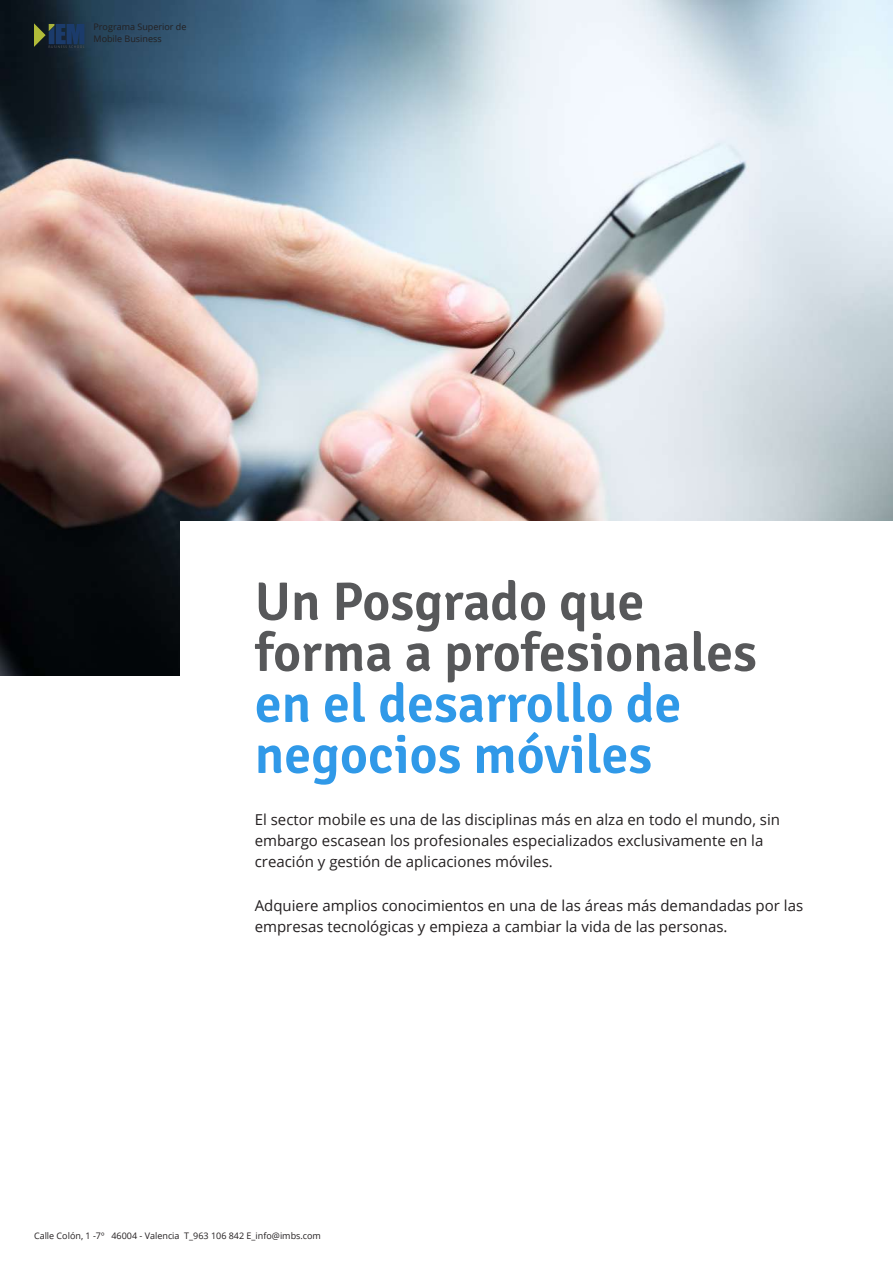
<style>
.page{position:relative;width:893px;height:1263px;background:#fff}
.page>*{position:absolute;margin:0;border:0;box-sizing:border-box;transform-origin:0 0}
.t1{font:600 54px/51px "Signika";color:#57585a}
.t2{font:600 54px/51px "Signika";color:#3099e8}
.t3{font:15px/21px "Open Sans";color:#231f20}
.t4{font:9px/12px "Open Sans";color:#231f20}
</style>
<div class="page">
<img style="left:0;top:0;width:893px;height:676px">
<div style="left:181px;top:522px;width:712px;height:220px;background:#fff"></div>
<svg style="left:34px;top:23px;width:50px;height:25px"></svg>
<p class="t4" style="left:94px;top:21px;width:94px">Programa Superior de<br>Mobile Business</p>
<h1 class="t1" style="left:255px;top:577px;width:504px">Un Posgrado que forma a profesionales</h1>
<h1 class="t2" style="left:255px;top:679px;width:428px">en el desarrollo de negocios móviles</h1>
<p class="t3" style="left:255px;top:809px;width:527px">El sector mobile es una de las disciplinas más en alza en todo el mundo, sin embargo escasean los profesionales especializados exclusivamente en la creación y gestión de aplicaciones móviles.</p>
<p class="t3" style="left:255px;top:894px;width:550px">Adquiere amplios conocimientos en una de las áreas más demandadas por las empresas tecnológicas y empieza a cambiar la vida de las personas.</p>
<p class="t4" style="left:34px;top:1229px;width:288px">Calle Colón, 1 -7º 46004 - Valencia T_963 106 842 E_info@imbs.com</p>
</div>
